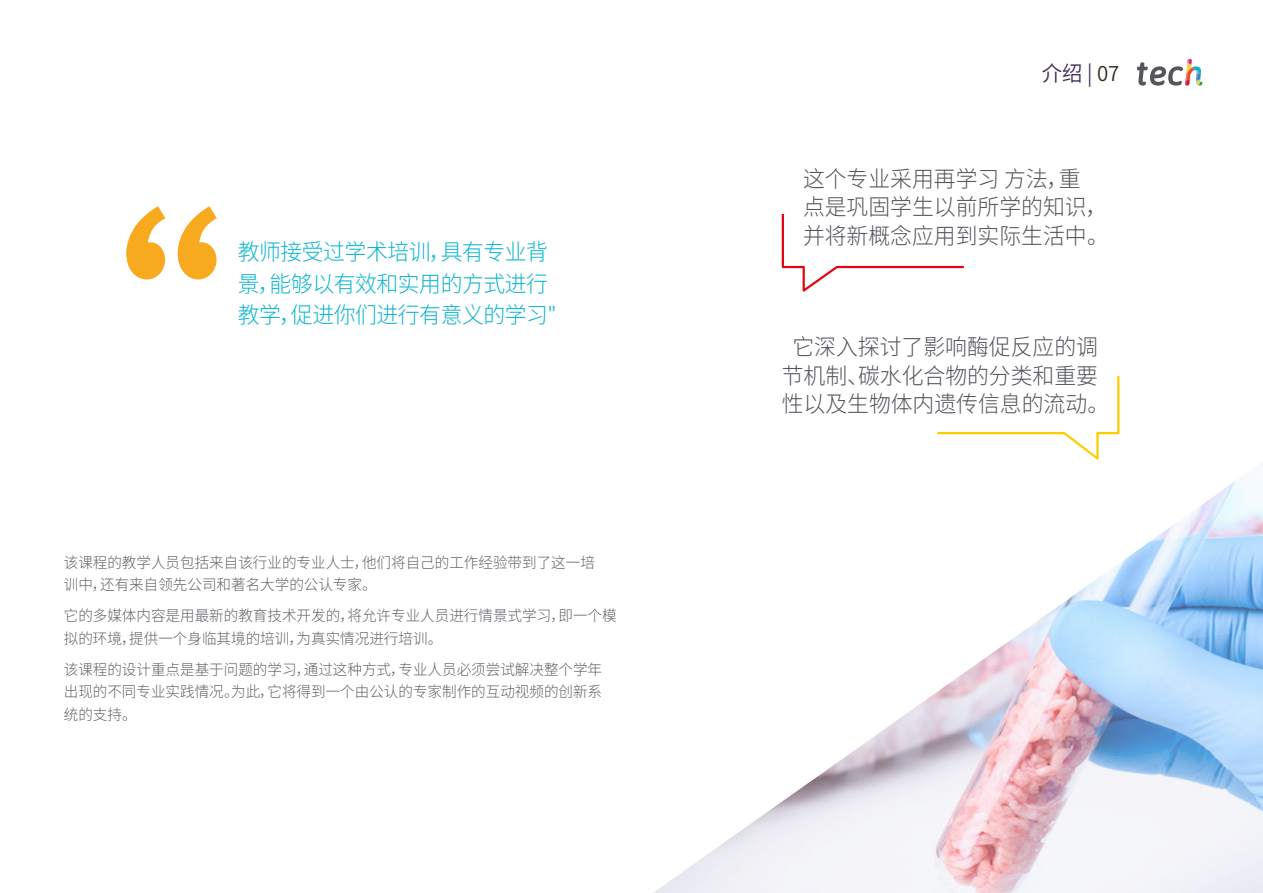
<style>
.page{position:relative;width:1263px;height:893px;background:#fff}
.page>*{position:absolute;margin:0;border:0;box-sizing:border-box;transform-origin:0 0}
.t1{font:300 22.5px/28.5px "Source Han Sans CN";color:#52555b;text-align:center}
.t2{font:300 22.5px/31.5px "Source Han Sans CN";letter-spacing:-.02em;color:#0fb6cf}
.t3{font:21px "Source Han Sans CN";color:#3e2b56}
.t4{font:300 15px/22.5px "Source Han Sans CN";color:#61646a}
.s1{color:#312e20}
</style>
<div class="page">
<svg style="left:126px;top:206px;width:91px;height:73px"></svg>
<svg style="left:937px;top:375px;width:183px;height:85px"></svg>
<img style="left:653px;top:462px;width:610px;height:431px">
<svg style="left:781px;top:214px;width:183px;height:78px"></svg>
<svg style="left:1137px;top:59px;width:65px;height:27px"></svg>
<h1 class="t2" style="left:238px;top:237px;width:320px">教师接受过学术培训，具有专业背景，能够以有效和实用的方式进行教学，促进你们进行有意义的学习"</h1>
<p class="t4" style="left:64px;top:551px;width:533px">该课程的教学人员包括来自该行业的专业人士，他们将自己的工作经验带到了这一培训中，还有来自领先公司和著名大学的公认专家。</p>
<p class="t4" style="left:64px;top:605px;width:554px">它的多媒体内容是用最新的教育技术开发的，将允许专业人员进行情景式学习，即一个模拟的环境，提供一个身临其境的培训，为真实情况进行培训。</p>
<p class="t4" style="left:64px;top:658px;width:540px;text-align:justify">该课程的设计重点是基于问题的学习，通过这种方式，专业人员必须尝试解决整个学年出现的不同专业实践情况。为此，它将得到一个由公认的专家制作的互动视频的创新系统的支持。</p>
<h2 class="t3" style="left:1042px;top:61px;width:79px">介绍 | <span class="s1">07</span></h2>
<h1 class="t1" style="left:803px;top:165px;width:307px;text-align:left">这个专业采用再学习 方法，重<br>点是巩固学生以前所学的知识，并将新概念应用到实际生活中。</h1>
<h1 class="t1" style="left:782px;top:333px;width:329px">它深入探讨了影响酶促反应的调节机制、碳水化合物的分类和重要性以及生物体内遗传信息的流动。</h1>
</div>
